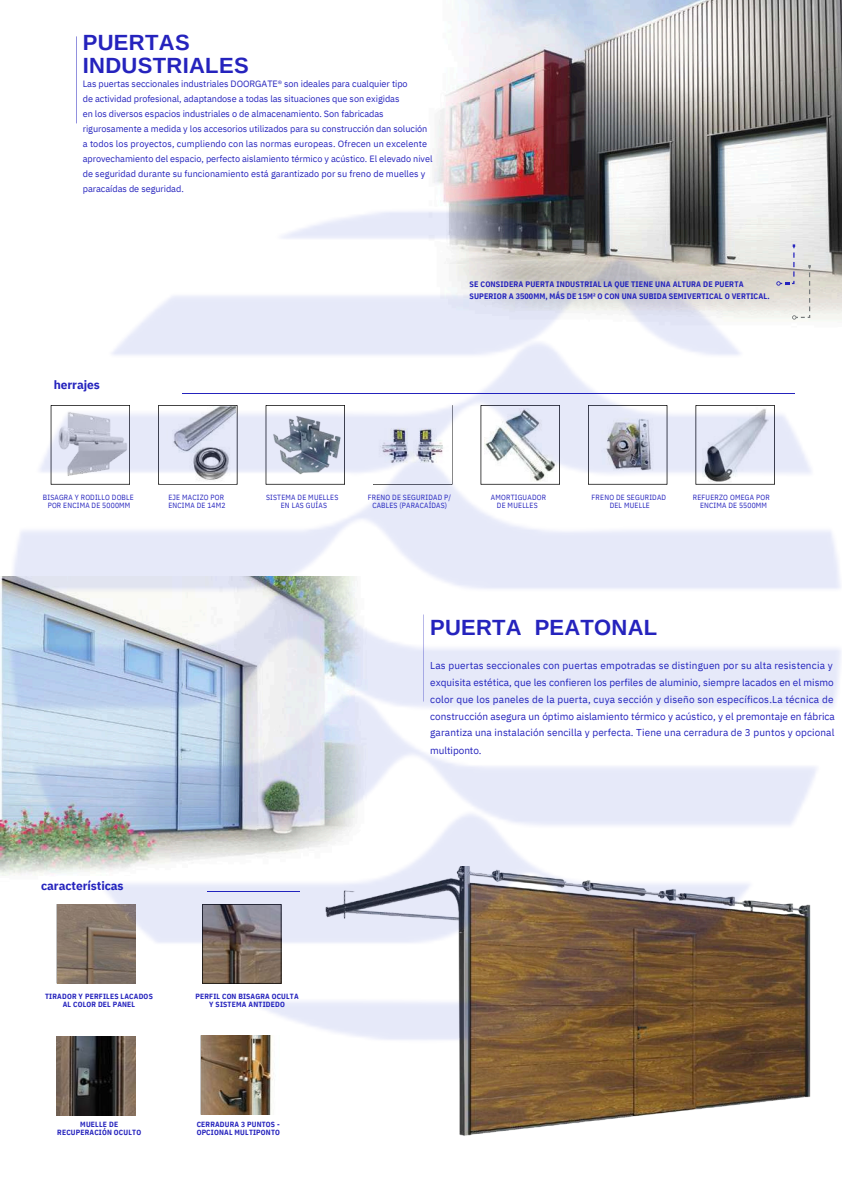
<style>
.page{position:relative;width:842px;height:1191px;background:#fff}
.page>*{position:absolute;margin:0;border:0;box-sizing:border-box;transform-origin:0 0}
.t1{font:700 22px/23.2px "Arimo";letter-spacing:.015em;color:#2523bd}
.t2{font:700 12px "IBM Plex Sans";letter-spacing:-.005em;color:#2523bd}
.t3{font:10px/16.9px "IBM Plex Sans";letter-spacing:.01em;color:#2523bd}
.t4{font:9.1px/14.9px "IBM Plex Sans";letter-spacing:-.005em;color:#2523bd}
.t5{font:700 8px/12px "IBM Plex Sans Cond";letter-spacing:.01em;color:#2523bd}
.t6{font:7.5px "IBM Plex Sans Cond";letter-spacing:.03em;color:#2523bd}
.t7{font:700 7.5px/8.1px "IBM Plex Sans Cond";letter-spacing:.025em;color:#2523bd;text-align:center}
</style>
<div class="page">
<img style="left:0;top:0;width:842px;height:1136px">
<p class="t1" style="left:83px;top:31px;width:167px">PUERTAS<br>INDUSTRIALES</p>
<p class="t4" style="left:83px;top:76px;width:351px">Las puertas seccionales industriales DOORGATE® son ideales para cualquier tipo<br>de actividad profesional, adaptandose a todas las situaciones que son exigidas<br>en los diversos espacios industriales o de almacenamiento. Son fabricadas rigurosamente a medida y los accesorios utilizados para su construcción dan solución a todos los proyectos, cumpliendo con las normas europeas. Ofrecen un excelente aprovechamiento del espacio, perfecto aislamiento térmico y acústico. El elevado nivel</p>
<p class="t4" style="left:83px;top:166px;width:344px">de seguridad durante su funcionamiento está garantizado por su freno de muelles y paracaídas de seguridad.</p>
<h1 class="t2" style="left:54px;top:377px;width:48px">herrajes</h1>
<p class="t5" style="left:470px;top:278px;width:302px">SE CONSIDERA PUERTA INDUSTRIAL LA QUE TIENE UNA ALTURA DE PUERTA<br>SUPERIOR A 3500MM, MÁS DE 15M² O CON UNA SUBIDA SEMIVERTICAL O VERTICAL.</p>
<h2 class="t6" style="left:43px;top:492px;width:92px">BISAGRA Y RODILLO DOBLE</h2>
<p class="t6" style="left:48px;top:500px;width:84px">POR ENCIMA DE 5000MM</p>
<p class="t6" style="left:168px;top:492px;width:57px">EJE MACIZO POR</p>
<p class="t6" style="left:168px;top:500px;width:59px">ENCIMA DE 14M2</p>
<p class="t6" style="left:266px;top:492px;width:74px">SISTEMA DE MUELLES</p>
<p class="t6" style="left:281px;top:500px;width:48px">EN LAS GUÍAS</p>
<p class="t6" style="left:368px;top:492px;width:85px">FRENO DE SEGURIDAD P/</p>
<p class="t6" style="left:372px;top:500px;width:76px">CABLES (PARACAÍDAS)</p>
<p class="t6" style="left:491px;top:492px;width:57px">AMORTIGUADOR</p>
<p class="t6" style="left:497px;top:500px;width:42px">DE MUELLES</p>
<p class="t6" style="left:592px;top:492px;width:76px">FRENO DE SEGURIDAD</p>
<p class="t6" style="left:610px;top:500px;width:42px">DEL MUELLE</p>
<p class="t6" style="left:693px;top:492px;width:79px">REFUERZO OMEGA POR</p>
<p class="t6" style="left:700px;top:500px;width:68px">ENCIMA DE 5500MM</p>
<h3 class="t2" style="left:41px;top:878px;width:84px">características</h3>
<p class="t7" style="left:45px;top:991px;width:109px">TIRADOR Y PERFILES LACADOS<br>AL COLOR DEL PANEL</p>
<p class="t7" style="left:196px;top:991px;width:105px">PERFIL CON BISAGRA OCULTA<br>Y SISTEMA ANTIDEDO</p>
<p class="t7" style="left:57px;top:1119px;width:85px">MUELLE DE<br>RECUPERACIÓN OCULTO</p>
<p class="t7" style="left:197px;top:1119px;width:85px;text-align:left">CERRADURA 3 PUNTOS -<br>OPCIONAL MULTIPONTO</p>
<p class="t1" style="left:430px;top:616px;width:228px">PUERTA PEATONAL</p>
<h4 class="t3" style="left:430px;top:656px;width:406px">Las puertas seccionales con puertas empotradas se distinguen por su alta resistencia y exquisita estética, que les confieren los perfiles de aluminio, siempre lacados en el mismo color que los paneles de la puerta, cuya sección y diseño son específicos.La técnica de construcción asegura un óptimo aislamiento térmico y acústico, y el premontaje en fábrica garantiza una instalación sencilla y perfecta. Tiene una cerradura de 3 puntos y opcional multiponto.</h4>
</div>
